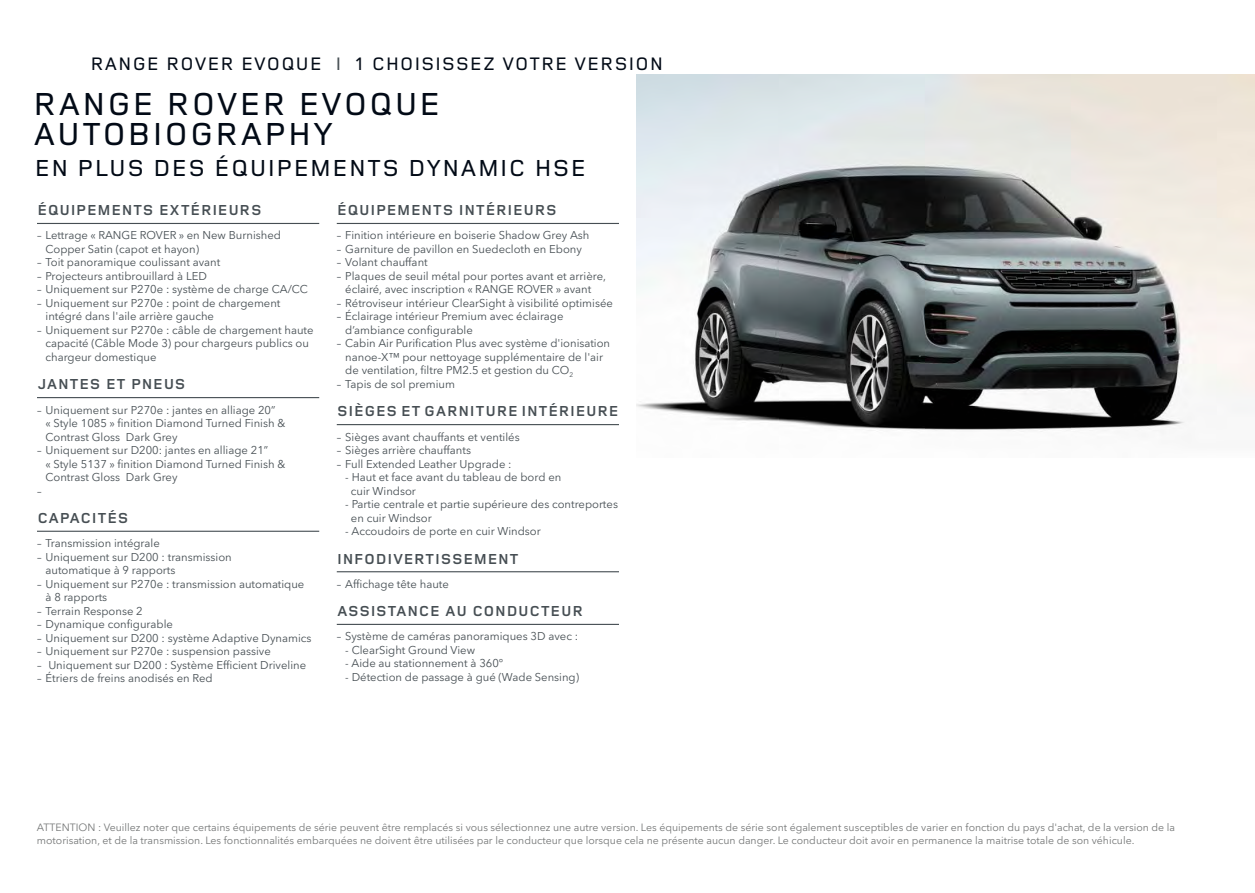
<style>
.page{position:relative;width:1255px;height:893px;background:#fff}
.page>*{position:absolute;margin:0;border:0;box-sizing:border-box;transform-origin:0 0}
.t1{font:500 33px/30px "Land Rover Wide";color:#020a16}
.t2{font:500 24px "Land Rover Wide";color:#020a16}
.t3{font:500 18.75px "Land Rover Wide";color:#020a16}
.t4{font:700 15px "Land Rover Wide";color:#464e53}
.t5{font:11.25px/13.5px "Avenir Next W1 G";color:#464e53}
.t6{font:10.5px/12.8px "Avenir Next W1 G";color:#757777}
.s1{color:#464e53}
.s2{font-family:"Avenir LT Std"}
</style>
<div class="page">
<hr style="left:37px;top:223px;width:282px;height:1px;background:#464e53">
<hr style="left:37px;top:397px;width:282px;height:1px;background:#464e53">
<hr style="left:37px;top:531px;width:282px;height:1px;background:#464e53">
<hr style="left:337px;top:223px;width:282px;height:1px;background:#464e53">
<hr style="left:337px;top:424px;width:282px;height:1px;background:#464e53">
<hr style="left:337px;top:571px;width:282px;height:1px;background:#464e53">
<hr style="left:337px;top:624px;width:282px;height:1px;background:#464e53">
<img style="left:636px;top:74px;width:618px;height:358px">
<h3 class="t3" style="left:90px;top:50px;width:575px">RANGE ROVER EVOQUE <span class="s1">I</span> 1 CHOISISSEZ VOTRE VERSION</h3>
<h1 class="t1" style="left:33px;top:87px;width:410px">RANGE ROVER EVOQUE<br>AUTOBIOGRAPHY</h1>
<h2 class="t2" style="left:34px;top:151px;width:554px">EN PLUS DES ÉQUIPEMENTS DYNAMIC HSE</h2>
<h3 class="t4" style="left:37px;top:200px;width:226px">ÉQUIPEMENTS EXTÉRIEURS</h3>
<p class="t5" style="left:45px;top:229px;width:237px;text-indent:-9px">– Lettrage « RANGE ROVER » en New Burnished<br>Copper Satin (capot et hayon)</p>
<p class="t5" style="left:37px;top:256px;width:185px">– Toit panoramique coulissant avant</p>
<p class="t5" style="left:37px;top:269px;width:171px">– Projecteurs antibrouillard à LED</p>
<p class="t5" style="left:37px;top:283px;width:272px">– Uniquement sur P270e : système de charge CA/CC</p>
<p class="t5" style="left:45px;top:296px;width:236px;text-indent:-9px">– Uniquement sur P270e : point de chargement intégré dans l'aile arrière gauche</p>
<p class="t5" style="left:45px;top:323px;width:269px;text-indent:-9px">– Uniquement sur P270e : câble de chargement haute capacité (Câble Mode 3) pour chargeurs publics ou chargeur domestique</p>
<h3 class="t4" style="left:37px;top:374px;width:150px">JANTES ET PNEUS</h3>
<p class="t5" style="left:45px;top:403px;width:241px;text-indent:-9px">– Uniquement sur P270e : jantes en alliage 20”<br>« Style 1085 » finition Diamond Turned Finish &amp;<br>Contrast Gloss Dark Grey</p>
<p class="t5" style="left:37px;top:443px;width:233px">– Uniquement sur D200: jantes en alliage 21”</p>
<p class="t5" style="left:45px;top:457px;width:241px">« Style 5137 » finition Diamond Turned Finish &amp;</p>
<p class="t5" style="left:45px;top:470px;width:133px">Contrast Gloss Dark Grey</p>
<p class="t5" style="left:37px;top:484px;width:6px">–</p>
<h3 class="t4" style="left:37px;top:508px;width:93px">CAPACITÉS</h3>
<p class="t5" style="left:37px;top:536px;width:124px">– Transmission intégrale</p>
<p class="t5" style="left:45px;top:550px;width:188px;text-indent:-9px">– Uniquement sur D200 : transmission automatique à 9 rapports</p>
<p class="t5" style="left:45px;top:577px;width:260px;text-indent:-9px">– Uniquement sur P270e : transmission automatique à 8 rapports</p>
<p class="t5" style="left:37px;top:604px;width:107px">– Terrain Response 2</p>
<p class="t5" style="left:37px;top:617px;width:137px">– Dynamique configurable</p>
<p class="t5" style="left:37px;top:631px;width:276px">– Uniquement sur D200 : système Adaptive Dynamics</p>
<p class="t5" style="left:37px;top:644px;width:235px">– Uniquement sur P270e : suspension passive</p>
<p class="t5" style="left:37px;top:658px;width:271px">– Uniquement sur D200 : Système Efficient Driveline</p>
<p class="t5" style="left:37px;top:671px;width:177px">– Étriers de freins anodisés en Red</p>
<h3 class="t4" style="left:337px;top:200px;width:222px">ÉQUIPEMENTS INTÉRIEURS</h3>
<p class="t5" style="left:337px;top:229px;width:254px">– Finition intérieure en boiserie Shadow Grey Ash</p>
<p class="t5" style="left:337px;top:242px;width:247px">– Garniture de pavillon en Suedecloth en Ebony</p>
<p class="t5" style="left:337px;top:256px;width:92px">– Volant chauffant</p>
<p class="t5" style="left:337px;top:269px;width:271px;text-align:center">– Plaques de seuil métal pour portes avant et arrière, éclairé, avec inscription « RANGE ROVER » avant</p>
<p class="t5" style="left:337px;top:296px;width:277px">– Rétroviseur intérieur ClearSight à visibilité optimisée</p>
<p class="t5" style="left:345px;top:310px;width:220px;text-indent:-9px">– Éclairage intérieur Premium avec éclairage d’ambiance configurable</p>
<p class="t5" style="left:345px;top:337px;width:266px;text-indent:-9px">– Cabin Air Purification Plus avec système d'ionisation nanoe-X™ pour nettoyage supplémentaire de l'air de ventilation, filtre PM2.5 et gestion du CO<sub>2</sub></p>
<p class="t5" style="left:337px;top:377px;width:120px">– Tapis de sol premium</p>
<h3 class="t4" style="left:337px;top:401px;width:284px">SIÈGES ET GARNITURE INTÉRIEURE</h3>
<p class="t5" style="left:337px;top:430px;width:184px">– Sièges avant chauffants et ventilés</p>
<p class="t5" style="left:337px;top:443px;width:136px">– Sièges arrière chauffants</p>
<p class="t5" style="left:337px;top:457px;width:176px">– Full Extended Leather Upgrade :</p>
<p class="t5" style="left:351px;top:470px;width:212px;text-indent:-6px">- Haut et face avant du tableau de bord en cuir Windsor</p>
<p class="t5" style="left:351px;top:497px;width:268px;text-indent:-6px">- Partie centrale et partie sup<span class="s2">é</span>rieure des contreportes en cuir Windsor</p>
<p class="t5" style="left:345px;top:524px;width:197px">- Accoudoirs de porte en cuir Windsor</p>
<h3 class="t4" style="left:337px;top:548px;width:184px">INFODIVERTISSEMENT</h3>
<p class="t5" style="left:337px;top:577px;width:114px">– Affichage tête haute</p>
<h3 class="t4" style="left:337px;top:601px;width:248px">ASSISTANCE AU CONDUCTEUR</h3>
<p class="t5" style="left:337px;top:630px;width:243px">– Système de caméras panoramiques 3D avec :</p>
<p class="t5" style="left:345px;top:643px;width:131px">- ClearSight Ground View</p>
<p class="t5" style="left:345px;top:657px;width:160px">- Aide au stationnement à 360°</p>
<p class="t5" style="left:345px;top:670px;width:235px">- Détection de passage à gué (Wade Sensing)</p>
<p class="t6" style="left:37px;top:821px;width:1139px">ATTENTION : Veuillez noter que certains équipements de série peuvent être remplacés si vous sélectionnez une autre version. Les équipements de série sont également susceptibles de varier en fonction du pays d'achat, de la version de la motorisation, et de la transmission. Les fonctionnalités embarquées ne doivent être utilisées par le conducteur que lorsque cela ne présente aucun danger. Le conducteur doit avoir en permanence la maitrise totale de son véhicule.</p>
</div>
